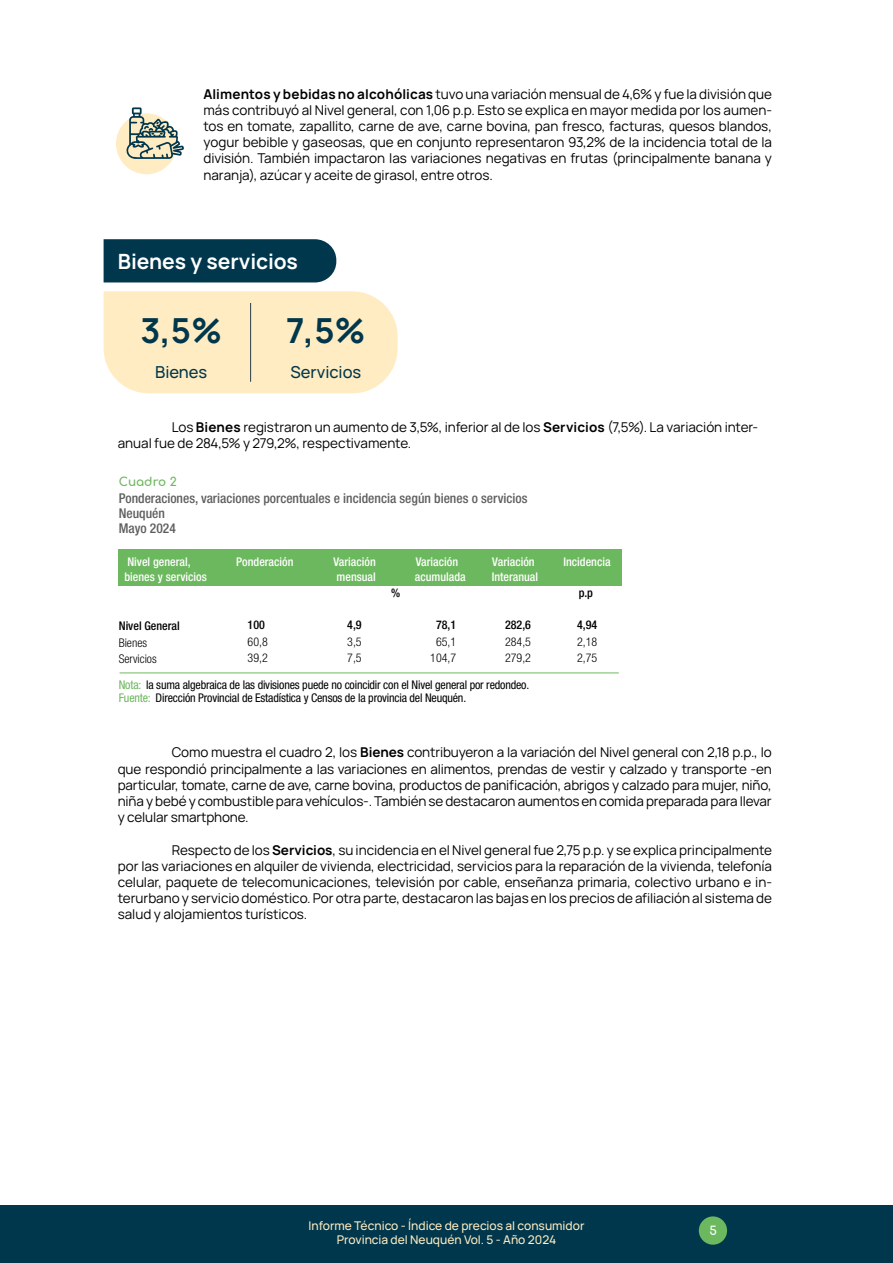
<style>
.page{position:relative;width:893px;height:1263px;background:#fff}
.page>*{position:absolute;margin:0;border:0;box-sizing:border-box;transform-origin:0 0}
.t1{font:700 34.5px "Manrope";color:#00374c}
.t2{font:700 21px "Manrope";color:#fff}
.t3{font:500 16.5px "Manrope";color:#00374c}
.t4{font:13.5px/16.2px "Manrope";letter-spacing:-.01em;color:#000;text-align:justify}
.t5{font:500 condensed 13.5px/15px "Helvetica Neue LT Std";color:#5f5e5e}
.t6{font:condensed 12px/13.5px "Helvetica Neue LT Std";letter-spacing:-.015em;color:#000}
.t7{font:500 condensed 12px "Helvetica Neue LT Std";color:#fff}
.t8{font:500 12px/14.4px "Manrope";color:#ffecc2;text-align:center}
.t9{font:300 condensed 12px/16.5px "Helvetica Neue LT Std";color:#000}
.t10{font:500 condensed 12px "Helvetica Neue LT Std";color:#000}
.t11{font:700 12px "Comfortaa";color:#6cb85e}
.t12{font:700 12px "Comfortaa";color:#fff}
.s1{font-weight:700}
.s2{color:#6cb85e}
</style>
<div class="page">
<div style="left:0;top:1205px;width:893px;height:58px;background:#00374c"></div>
<div style="left:699px;top:1216px;width:28px;height:29px;background:#6cb85e;border-radius:50%"></div>
<div style="left:104px;top:291px;width:294px;height:102px;background:#ffecc2"></div>
<hr style="left:250px;top:303px;width:1px;height:79px;background:#2b3e4b">
<div style="left:104px;top:239px;width:232px;height:43px;background:#00374c"></div>
<div style="left:119px;top:550px;width:503px;height:36px;background:#6cb85e"></div>
<hr style="left:120px;top:672px;width:499px;height:1px;background:#6cb85e">
<div style="left:116px;top:113px;width:61px;height:61px;background:#ffecc2;border-radius:50%"></div>
<svg style="left:125px;top:107px;width:59px;height:52px"></svg>
<p class="t4" style="left:203px;top:85px;width:570px"><span class="s1">Alimentos y bebidas no alcohólicas</span> tuvo una variación mensual de 4,6% y fue la división que más contribuyó al Nivel general, con 1,06 p.p. Esto se explica en mayor medida por los aumen&shy;tos en tomate, zapallito, carne de ave, carne bovina, pan fresco, facturas, quesos blandos, yogur bebible y gaseosas, que en conjunto representaron 93,2% de la incidencia total de la división. También impactaron las variaciones negativas en frutas (principalmente banana y naranja), azúcar y aceite de girasol, entre otros.</p>
<h2 class="t2" style="left:118px;top:244px;width:182px">Bienes y servicios</h2>
<h1 class="t1" style="left:140px;top:302px;width:83px">3,5%</h1>
<h1 class="t1" style="left:286px;top:302px;width:81px">7,5%</h1>
<p class="t3" style="left:155px;top:359px;width:54px">Bienes</p>
<p class="t3" style="left:290px;top:359px;width:72px">Servicios</p>
<p class="t4" style="left:118px;top:418px;width:642px;text-indent:54px">Los <span class="s1">Bienes</span> registraron un aumento de 3,5%, inferior al de los <span class="s1">Servicios</span> (7,5%). La variación inter&shy;anual fue de 284,5% y 279,2%, respectivamente.</p>
<p class="t11" style="left:119px;top:470px;width:60px">Cuadro 2</p>
<p class="t5" style="left:119px;top:491px;width:410px">Ponderaciones, variaciones porcentuales e incidencia según bienes o servicios<br>Neuquén<br>Mayo 2024</p>
<p class="t7" style="left:127px;top:554px;width:65px">Nivel general,</p>
<p class="t7" style="left:236px;top:554px;width:59px">Ponderación</p>
<p class="t7" style="left:333px;top:554px;width:44px">Variación</p>
<p class="t7" style="left:416px;top:554px;width:44px">Variación</p>
<p class="t7" style="left:492px;top:554px;width:44px">Variación</p>
<p class="t7" style="left:563px;top:554px;width:49px">Incidencia</p>
<p class="t7" style="left:125px;top:569px;width:84px">bienes y servicios</p>
<p class="t7" style="left:337px;top:569px;width:41px">mensual</p>
<p class="t7" style="left:415px;top:569px;width:52px">acumulada</p>
<p class="t7" style="left:492px;top:569px;width:48px">Interanual</p>
<p class="t10" style="left:391px;top:586px;width:11px">%</p>
<p class="t10" style="left:579px;top:586px;width:16px">p.p</p>
<p class="t10" style="left:119px;top:619px;width:63px">Nivel General</p>
<p class="t9" style="left:119px;top:634px;width:39px">Bienes<br>Servicios</p>
<p class="t10" style="left:248px;top:618px;width:19px">100</p>
<p class="t10" style="left:347px;top:618px;width:16px">4,9</p>
<p class="t10" style="left:436px;top:618px;width:22px">78,1</p>
<p class="t10" style="left:505px;top:618px;width:27px">282,6</p>
<p class="t10" style="left:577px;top:618px;width:22px">4,94</p>
<p class="t9" style="left:248px;top:633px;width:22px">60,8</p>
<p class="t9" style="left:347px;top:633px;width:16px">3,5</p>
<p class="t9" style="left:436px;top:633px;width:22px">65,1</p>
<p class="t9" style="left:505px;top:633px;width:27px">284,5</p>
<p class="t9" style="left:577px;top:633px;width:22px">2,18</p>
<p class="t9" style="left:248px;top:650px;width:22px">39,2</p>
<p class="t9" style="left:347px;top:650px;width:16px">7,5</p>
<p class="t9" style="left:430px;top:650px;width:27px">104,7</p>
<p class="t9" style="left:505px;top:650px;width:27px">279,2</p>
<p class="t9" style="left:577px;top:650px;width:22px">2,75</p>
<p class="t6" style="left:119px;top:677px;width:412px"><span class="s2">Nota:</span> la suma algebraica de las divisiones puede no coincidir con el Nivel general por redondeo.<br><span class="s2">Fuente:</span> Dirección Provincial de Estadística y Censos de la provincia del Neuquén.</p>
<p class="t4" style="left:118px;top:743px;width:656px;text-indent:54px">Como muestra el cuadro 2, los <span class="s1">Bienes</span> contribuyeron a la variación del Nivel general con 2,18 p.p., lo que respondió principalmente a las variaciones en alimentos, prendas de vestir y calzado y transporte -en particular, tomate, carne de ave, carne bovina, productos de panificación, abrigos y calzado para mujer, niño, niña y bebé y combustible para vehículos-. También se destacaron aumentos en comida preparada para llevar y celular smartphone.</p>
<p class="t4" style="left:118px;top:841px;width:656px;text-indent:54px">Respecto de los <span class="s1">Servicios</span>, su incidencia en el Nivel general fue 2,75 p.p. y se explica principalmente por las variaciones en alquiler de vivienda, electricidad, servicios para la reparación de la vivienda, telefonía celular, paquete de telecomunicaciones, televisión por cable, enseñanza primaria, colectivo urbano e in&shy;terurbano y servicio doméstico. Por otra parte, destacaron las bajas en los precios de afiliación al sistema de salud y alojamientos turísticos.</p>
<p class="t8" style="left:308px;top:1217px;width:278px">Informe Técnico - Índice de precios al consumidor<br>Provincia del Neuquén Vol. 5 - Año 2024</p>
<p class="t12" style="left:710px;top:1220px;width:9px">5</p>
</div>
